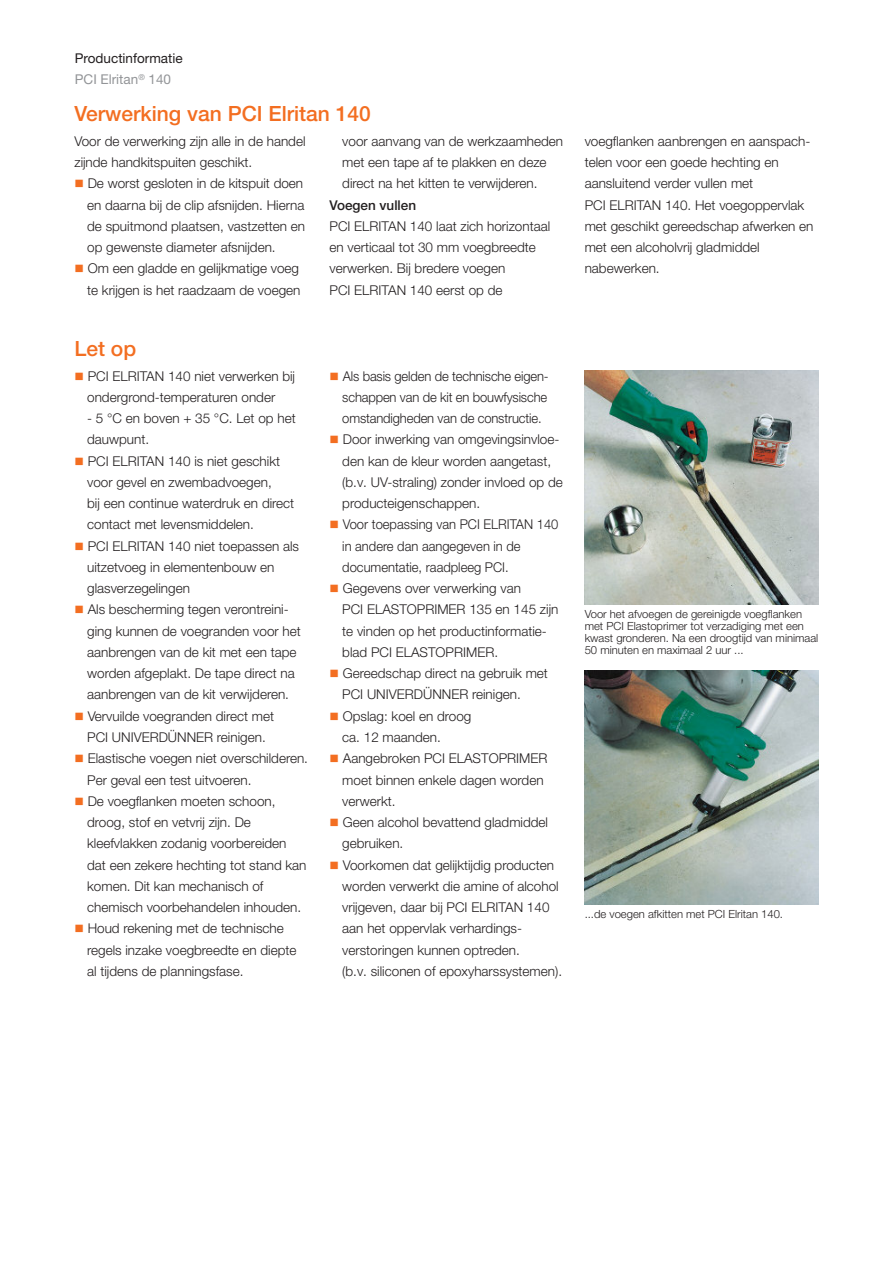
<style>
.page{position:relative;width:893px;height:1263px;background:#fff}
.page>*{position:absolute;margin:0;border:0;box-sizing:border-box;transform-origin:0 0}
.t1{font:500 21px "Helvetica Neue LT Pro";color:#f36e21}
.t2{font:300 13.5px/21.3px "Helvetica Neue LT Pro";color:#231f20}
.t3{font:300 13.5px/21.3px "Helvetica Neue LT Pro";color:#231f20;text-align:justify;scale:.96 1}
.t4{font:13.5px/21.3px "Helvetica Neue LT Pro";color:#231f20}
.t5{font:500 13.5px "Helvetica Neue LT Pro";color:#231f20}
.t6{font:300 11.25px/12px "Helvetica Neue LT Pro";color:#231f20}
.s1{color:#939598}
.s2{color:#f36e21}
</style>
<div class="page">
<img style="left:585px;top:371px;width:234px;height:234px">
<img style="left:585px;top:671px;width:234px;height:234px">
<p class="t4" style="left:75px;top:49px;width:109px">Productinformatie<br><span class="s1">PCI Elritan</span><sup>®</sup> <span class="s1">140</span></p>
<h1 class="t1" style="left:74px;top:106px;width:298px">Verwerking van PCI Elritan 140</h1>
<p class="t2" style="left:74px;top:132px;width:233px">Voor de verwerking zijn alle in de handel zijnde handkitspuiten geschikt.</p>
<p class="t2" style="left:87px;top:174px;width:219px;text-indent:-13px"><span class="s2">■</span> De worst gesloten in de kitspuit doen en daarna bij de clip afsnijden. Hierna de spuitmond plaatsen, vastzetten en op gewenste diameter afsnijden.</p>
<p class="t2" style="left:74px;top:259px;width:228px;text-align:right"><span class="s2">■</span> Om een gladde en gelijkmatige voeg te krijgen is het raadzaam de voegen</p>
<h1 class="t1" style="left:74px;top:341px;width:63px">Let op</h1>
<p class="t2" style="left:74px;top:366px;width:222px;text-align:center"><span class="s2">■</span> PCI ELRITAN 140 niet verwerken bij ondergrond-temperaturen onder</p>
<p class="t2" style="left:87px;top:409px;width:210px">- 5 °C en boven + 35 °C. Let op het dauwpunt.</p>
<p class="t2" style="left:87px;top:451px;width:209px;text-indent:-13px"><span class="s2">■</span> PCI ELRITAN 140 is niet geschikt voor gevel en zwembadvoegen,<br>bij een continue waterdruk en direct contact met levensmiddelen.</p>
<p class="t2" style="left:87px;top:536px;width:213px;text-indent:-13px"><span class="s2">■</span> PCI ELRITAN 140 niet toepassen als uitzetvoeg in elementenbouw en glasverzegelingen</p>
<p class="t2" style="left:87px;top:600px;width:215px;text-indent:-13px"><span class="s2">■</span> Als bescherming tegen verontreini&shy;ging kunnen de voegranden voor het aanbrengen van de kit met een tape worden afgeplakt. De tape direct na aanbrengen van de kit verwijderen.</p>
<p class="t2" style="left:74px;top:706px;width:201px;text-align:center"><span class="s2">■</span> Vervuilde voegranden direct met<br>PCI UNIVERDÜNNER reinigen.</p>
<p class="t2" style="left:87px;top:749px;width:222px;text-indent:-13px"><span class="s2">■</span> Elastische voegen niet overschilderen.<br>Per geval een test uitvoeren.</p>
<p class="t2" style="left:87px;top:792px;width:221px;text-indent:-13px"><span class="s2">■</span> De voegflanken moeten schoon, droog, stof en vetvrij zijn. De kleefvlakken zodanig voorbereiden dat een zekere hechting tot stand kan komen. Dit kan mechanisch of chemisch voorbehandelen inhouden.</p>
<p class="t2" style="left:87px;top:919px;width:211px;text-indent:-13px"><span class="s2">■</span> Houd rekening met de technische regels inzake voegbreedte en diepte al tijdens de planningsfase.</p>
<p class="t2" style="left:342px;top:132px;width:222px">voor aanvang van de werkzaamheden met een tape af te plakken en deze direct na het kitten te verwijderen.</p>
<p class="t5" style="left:330px;top:200px;width:88px">Voegen vullen</p>
<p class="t2" style="left:330px;top:217px;width:222px">PCI ELRITAN 140 laat zich horizontaal en verticaal tot 30 mm voegbreedte verwerken. Bij bredere voegen<br>PCI ELRITAN 140 eerst op de</p>
<p class="t3" style="left:342px;top:366px;width:216px;text-indent:-13px"><span class="s2">■</span> Als basis gelden de technische eigen&shy;schappen van de kit en bouwfysische omstandigheden van de constructie.</p>
<p class="t2" style="left:342px;top:430px;width:222px;text-indent:-13px"><span class="s2">■</span> Door inwerking van omgevingsinvloe&shy;den kan de kleur worden aangetast, (b.v. UV-straling) zonder invloed op de producteigenschappen.</p>
<p class="t3" style="left:342px;top:515px;width:227px;text-align:left;text-indent:-13px"><span class="s2">■</span> Voor toepassing van PCI ELRITAN 140 in andere dan aangegeven in de documentatie, raadpleeg PCI.</p>
<p class="t2" style="left:342px;top:579px;width:218px;text-indent:-13px"><span class="s2">■</span> Gegevens over verwerking van<br>PCI ELASTOPRIMER 135 en 145 zijn te vinden op het productinformatie&shy;blad PCI ELASTOPRIMER.</p>
<p class="t2" style="left:342px;top:664px;width:207px;text-indent:-13px"><span class="s2">■</span> Gereedschap direct na gebruik met<br>PCI UNIVERDÜNNER reinigen.</p>
<p class="t2" style="left:342px;top:706px;width:131px;text-indent:-13px"><span class="s2">■</span> Opslag: koel en droog ca. 12 maanden.</p>
<p class="t2" style="left:342px;top:749px;width:207px;text-indent:-13px"><span class="s2">■</span> Aangebroken PCI ELASTOPRIMER moet binnen enkele dagen worden verwerkt.</p>
<p class="t2" style="left:342px;top:813px;width:207px;text-indent:-13px"><span class="s2">■</span> Geen alcohol bevattend gladmiddel gebruiken.</p>
<p class="t2" style="left:342px;top:855px;width:221px;text-indent:-13px"><span class="s2">■</span> Voorkomen dat gelijktijdig producten worden verwerkt die amine of alcohol vrijgeven, daar bij PCI ELRITAN 140 aan het oppervlak verhardings&shy;verstoringen kunnen optreden.<br>(b.v. siliconen of epoxyharssystemen).</p>
<p class="t2" style="left:585px;top:132px;width:230px">voegflanken aanbrengen en aanspach&shy;telen voor een goede hechting en aansluitend verder vullen met<br>PCI ELRITAN 140. Het voegoppervlak met geschikt gereedschap afwerken en met een alcoholvrij gladmiddel nabewerken.</p>
<p class="t6" style="left:585px;top:609px;width:235px">Voor het afvoegen de gereinigde voegflanken met PCI Elastoprimer tot verzadiging met een kwast gronderen. Na een droogtijd van minimaal 50 minuten en maximaal 2 uur ...</p>
<p class="t6" style="left:585px;top:909px;width:200px">...de voegen afkitten met PCI Elritan 140.</p>
</div>
